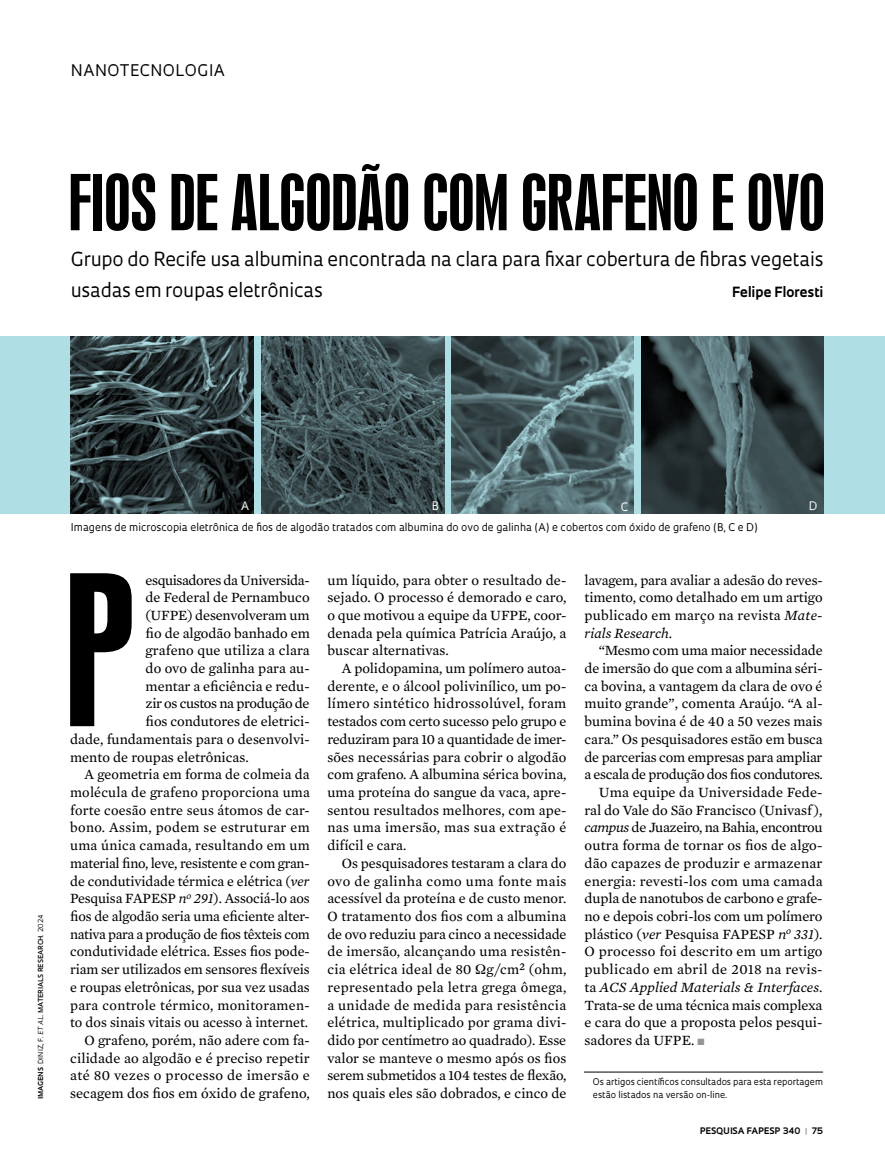
<style>
.page{position:relative;width:885px;height:1169px;background:#fff}
.page>*{position:absolute;margin:0;border:0;box-sizing:border-box;transform-origin:0 0}
.t1{font:195.45px "Swiss 924 BT Regular B";color:#000}
.t2{font:72px "Swiss 924 BT Regular B";letter-spacing:-.005em;color:#000}
.t3{font:18.75px/30.9px "Oculum";letter-spacing:-.01em;color:#000}
.t4{font:15.6px "Oculum";letter-spacing:.035em;color:#000}
.t5{font:14.4px/17.7px "Mercury Text G2";color:#000;text-align:justify}
.t6{font:14.4px "Mercury Text G2";letter-spacing:-.025em;color:#000}
.t7{font:14.4px "Mercury Text G2";letter-spacing:.025em;color:#000}
.t8{font:14.4px "Mercury Text G2";letter-spacing:-.02em;color:#000}
.t9{font:italic 14.4px "Mercury Text G2";letter-spacing:.005em;color:#000}
.t10{font:14.4px "Mercury Text G2";letter-spacing:-.03em;color:#000}
.t11{font:700 13.65px "Oculum";letter-spacing:-.005em;color:#000}
.t12{font:11.4px "Oculum";color:#fff}
.t13{font:10.35px "Oculum";color:#000}
.t14{font:9px/13.2px "Oculum";letter-spacing:-.005em;color:#000}
.t15{font:700 8.7px "Oculum";letter-spacing:.015em;color:#000}
.t16{font:600 6.75px "Oculum";letter-spacing:.015em;color:#000}
.s1{font-weight:700}
.s2{font-weight:400}
.s3{font-weight:400;font-style:italic}
.s4{font-style:italic}
.s5{font-style:normal}
.s6{color:#939598}
</style>
<div class="page">
<hr style="left:584px;top:1071px;width:239px;height:1px;background:#000">
<svg style="left:0;top:336px;width:885px;height:177px"></svg>
<p class="t4" style="left:71px;top:60px;width:156px">NANOTECNOLOGIA</p>
<h2 class="t2" style="left:69px;top:159px;width:758px">FIOS DE ALGODÃO COM GRAFENO E OVO</h2>
<h3 class="t3" style="left:71px;top:243px;width:754px">Grupo do Recife usa albumina encontrada na clara para fixar cobertura de fibras vegetais usadas em roupas eletrônicas</h3>
<p class="t11" style="left:732px;top:282px;width:93px">Felipe Floresti</p>
<p class="t16" style="left:36px;top:1098px;width:186px;rotate:-90deg"><span class="s1">IMAGENS</span> <span class="s2">DINIZ, F.</span> <span class="s3">ET AL</span><span class="s2">.</span> MATERIALS RESEARCH<span class="s2">. 2024</span></p>
<p class="t12" style="left:241px;top:498px;width:10px">A</p>
<p class="t12" style="left:432px;top:498px;width:8px">B</p>
<p class="t12" style="left:621px;top:499px;width:9px">C</p>
<p class="t12" style="left:809px;top:498px;width:10px">D</p>
<p class="t13" style="left:71px;top:521px;width:689px">Imagens de microscopia eletrônica de fios de algodão tratados com albumina do ovo de galinha (A) e cobertos com óxido de grafeno (B, C e D)</p>
<h1 class="t1" style="left:63px;top:534px;width:72px">P</h1>
<p class="t10" style="left:146px;top:569px;width:166px">esquisadores da Universida-</p>
<p class="t5" style="left:146px;top:588px;width:166px">de Federal de Pernambuco</p>
<p class="t5" style="left:146px;top:605px;width:166px">(UFPE) desenvolveram um</p>
<p class="t5" style="left:146px;top:623px;width:166px">fio de algodão banhado em</p>
<p class="t5" style="left:146px;top:641px;width:166px">grafeno que utiliza a clara</p>
<p class="t5" style="left:146px;top:658px;width:166px">do ovo de galinha para au-</p>
<p class="t5" style="left:146px;top:676px;width:166px">mentar a eficiência e redu-</p>
<p class="t6" style="left:146px;top:693px;width:166px">zir os custos na produção de</p>
<p class="t5" style="left:146px;top:711px;width:166px">fios condutores de eletrici-</p>
<p class="t5" style="left:70px;top:729px;width:241px">dade, fundamentais para o desenvolvi-</p>
<p class="t5" style="left:70px;top:747px;width:180px">mento de roupas eletrônicas.</p>
<p class="t5" style="left:85px;top:765px;width:227px">A geometria em forma de colmeia da</p>
<p class="t5" style="left:70px;top:782px;width:241px">molécula de grafeno proporciona uma</p>
<p class="t5" style="left:70px;top:800px;width:241px">forte coesão entre seus átomos de car-</p>
<p class="t7" style="left:70px;top:817px;width:241px">bono. Assim, podem se estruturar em</p>
<p class="t5" style="left:70px;top:835px;width:241px">uma única camada, resultando em um</p>
<p class="t5" style="left:70px;top:853px;width:241px">material fino, leve, resistente e com gran-</p>
<p class="t5" style="left:70px;top:871px;width:241px">de condutividade térmica e elétrica (<span class="s4">ver</span></p>
<p class="t5" style="left:70px;top:889px;width:241px">Pesquisa FAPESP <span class="s4">n</span><sup>o</sup> <span class="s4">291</span>). Associá-lo aos</p>
<p class="t5" style="left:70px;top:906px;width:241px">fios de algodão seria uma eficiente alter-</p>
<p class="t6" style="left:70px;top:923px;width:241px">nativa para a produção de fios têxteis com</p>
<p class="t5" style="left:70px;top:942px;width:241px">condutividade elétrica. Esses fios pode-</p>
<p class="t5" style="left:70px;top:959px;width:241px">riam ser utilizados em sensores flexíveis</p>
<p class="t5" style="left:70px;top:977px;width:241px">e roupas eletrônicas, por sua vez usadas</p>
<p class="t7" style="left:70px;top:994px;width:241px">para controle térmico, monitoramen-</p>
<p class="t5" style="left:70px;top:1012px;width:240px">to dos sinais vitais ou acesso à internet.</p>
<p class="t5" style="left:85px;top:1030px;width:227px">O grafeno, porém, não adere com fa-</p>
<p class="t5" style="left:70px;top:1048px;width:241px">cilidade ao algodão e é preciso repetir</p>
<p class="t7" style="left:70px;top:1065px;width:241px">até 80 vezes o processo de imersão e</p>
<p class="t5" style="left:70px;top:1083px;width:241px">secagem dos fios em óxido de grafeno,</p>
<p class="t5" style="left:327px;top:570px;width:240px">um líquido, para obter o resultado de&shy;sejado. O processo é demorado e caro, o que motivou a equipe da UFPE, coor&shy;denada pela química Patrícia Araújo, a buscar alternativas.</p>
<p class="t5" style="left:327px;top:658px;width:241px;text-indent:14px">A polidopamina, um polímero autoa&shy;derente, e o álcool polivinílico, um po&shy;límero sintético hidrossolúvel, foram testados com certo sucesso pelo grupo e reduziram para 10 a quantidade de imer&shy;sões necessárias para cobrir o algodão com grafeno. A albumina sérica bovina, uma proteína do sangue da vaca, apre&shy;sentou resultados melhores, com ape&shy;nas uma imersão, mas sua extração é difícil e cara.</p>
<p class="t5" style="left:327px;top:853px;width:241px;text-indent:14px">Os pesquisadores testaram a clara do ovo de galinha como uma fonte mais acessível da proteína e de custo menor.<br>O tratamento dos fios com a albumina de ovo reduziu para cinco a necessidade de imersão, alcançando uma resistên&shy;cia elétrica ideal de 80 g/cm² (ohm, representado pela letra grega ômega, a unidade de medida para resistência elétrica, multiplicado por grama divi&shy;dido por centímetro ao quadrado). Esse valor se manteve o mesmo após os fios serem submetidos a 104 testes de flexão, nos quais eles são dobrados, e cinco de</p>
<p class="t5" style="left:585px;top:570px;width:240px">lavagem, para avaliar a adesão do reves&shy;timento, como detalhado em um artigo publicado em março na revista <span class="s4">Mate&shy;rials Research</span>.</p>
<p class="t5" style="left:599px;top:641px;width:225px">“Mesmo com uma maior necessidade</p>
<p class="t5" style="left:585px;top:658px;width:240px">de imersão do que com a albumina séri-</p>
<p class="t5" style="left:585px;top:676px;width:240px">ca bovina, a vantagem da clara de ovo é</p>
<p class="t5" style="left:585px;top:694px;width:240px">muito grande”, comenta Araújo. “A al-</p>
<p class="t5" style="left:585px;top:711px;width:240px">bumina bovina é de 40 a 50 vezes mais</p>
<p class="t5" style="left:585px;top:729px;width:240px">cara.” Os pesquisadores estão em busca</p>
<p class="t8" style="left:585px;top:746px;width:239px">de parcerias com empresas para ampliar</p>
<p class="t6" style="left:585px;top:764px;width:240px">a escala de produção dos fios condutores.</p>
<p class="t5" style="left:599px;top:782px;width:225px">Uma equipe da Universidade Fede-</p>
<p class="t5" style="left:585px;top:800px;width:239px">ral do Vale do São Francisco (Univasf ),</p>
<p class="t6" style="left:585px;top:817px;width:240px"><span class="s4">campus</span> de Juazeiro, na Bahia, encontrou</p>
<p class="t5" style="left:585px;top:835px;width:240px">outra forma de tornar os fios de algo-</p>
<p class="t5" style="left:585px;top:853px;width:239px">dão capazes de produzir e armazenar</p>
<p class="t5" style="left:585px;top:871px;width:240px">energia: revesti-los com uma camada</p>
<p class="t5" style="left:585px;top:889px;width:240px">dupla de nanotubos de carbono e grafe-</p>
<p class="t5" style="left:585px;top:906px;width:240px">no e depois cobri-los com um polímero</p>
<p class="t5" style="left:585px;top:924px;width:240px">plástico (<span class="s4">ver</span> Pesquisa FAPESP <span class="s4">n</span><sup>o</sup> <span class="s4">331</span>).</p>
<p class="t5" style="left:585px;top:942px;width:240px">O processo foi descrito em um artigo</p>
<p class="t7" style="left:585px;top:959px;width:240px">publicado em abril de 2018 na revis-</p>
<p class="t9" style="left:585px;top:976px;width:240px"><span class="s5">ta</span> ACS Applied Materials &amp; Interfaces<span class="s5">.</span></p>
<p class="t5" style="left:585px;top:995px;width:240px">Trata-se de uma técnica mais complexa</p>
<p class="t5" style="left:585px;top:1012px;width:240px">e cara do que a proposta pelos pesqui-</p>
<p class="t5" style="left:585px;top:1030px;width:122px">sadores da UFPE. <span class="s6">■</span></p>
<p class="t14" style="left:593px;top:1074px;width:232px">Os artigos científicos consultados para esta reportagem estão listados na versão on-line.</p>
<p class="t15" style="left:700px;top:1124px;width:125px">PESQUISA FAPESP 340 <span class="s6">|</span> 75</p>
</div>
